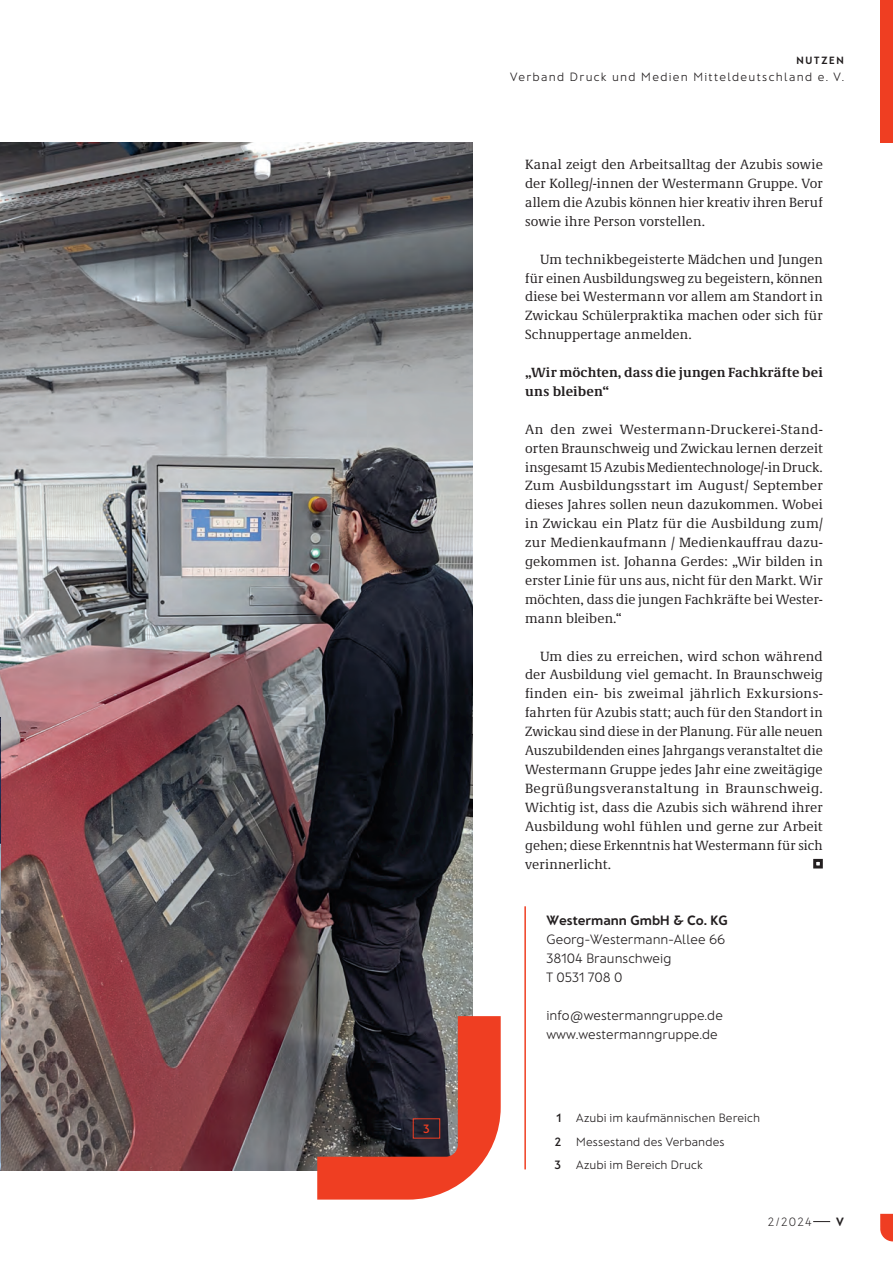
<style>
.page{position:relative;width:893px;height:1263px;background:#fff}
.page>*{position:absolute;margin:0;border:0;box-sizing:border-box;transform-origin:0 0}
.t1{font:13.8px/18.9px "Demos Next Pro";letter-spacing:.01em;color:#231f20;text-align:justify}
.t2{font:700 13.8px/18.9px "Demos Next Pro";letter-spacing:.005em;color:#231f20}
.t3{font:300 13.5px/18.9px "Franz Sans";color:#231f20}
.t4{font:700 13.5px "Franz Sans";color:#231f20}
.t5{font:300 12px/23.9px "Franz Sans";letter-spacing:.01em;color:#231f20}
.t6{font:300 12px "Franz Sans";letter-spacing:.105em;color:#231f20}
.t7{font:200 12px "Franz Sans";color:#231f20}
.t8{font:700 12px "Franz Sans";color:#231f20}
.t9{font:600 12px "Franz Sans";color:#ef3e22}
.t10{font:700 10.5px "Franz Sans";letter-spacing:.175em;color:#231f20}
.s1{font-weight:600}
</style>
<div class="page">
<svg style="left:813px;top:1221px;width:17px;height:1px"></svg>
<div style="left:880px;top:0;width:13px;height:142px;background:#ef3e22"></div>
<svg style="left:880px;top:1214px;width:13px;height:27px"></svg>
<div style="left:813px;top:859px;width:10px;height:9px;border:3px solid #231f20"></div>
<hr style="left:524px;top:906px;width:2px;height:263px;background:#ef3e22">
<img style="left:0;top:142px;width:472px;height:1029px">
<img style="left:0;top:717px;width:1px;height:454px">
<svg style="left:317px;top:1016px;width:184px;height:183px;background:#81423b"></svg>
<p class="t10" style="left:796px;top:55px;width:49px">NUTZEN</p>
<p class="t6" style="left:510px;top:70px;width:335px">Verband Druck und Medien Mitteldeutschland e. V.</p>
<p class="t1" style="left:525px;top:154px;width:299px">Kanal zeigt den Arbeitsalltag der Azubis sowie der Kolleg/-innen der Westermann Gruppe. Vor allem die Azubis können hier kreativ ihren Beruf sowie ihre Person vorstellen.</p>
<p class="t1" style="left:525px;top:249px;width:299px;text-indent:15px">Um technikbegeisterte Mädchen und Jungen für einen Ausbildungsweg zu begeistern, können diese bei Westermann vor allem am Standort in Zwickau Schülerpraktika machen oder sich für Schnuppertage anmelden.</p>
<p class="t2" style="left:525px;top:362px;width:299px">„Wir möchten, dass die jungen Fachkräfte bei uns bleiben“</p>
<p class="t1" style="left:525px;top:419px;width:299px">An den zwei Westermann-Druckerei-Stand&shy;orten Braunschweig und Zwickau lernen derzeit insgesamt 15 Azubis Medientechnologe/-in Druck.<br>Zum Ausbildungsstart im August/ September dieses Jahres sollen neun dazukommen. Wobei in Zwickau ein Platz für die Ausbildung zum/ zur Medienkaufmann / Medienkauffrau dazu&shy;gekommen ist. Johanna Gerdes: „Wir bilden in erster Linie für uns aus, nicht für den Markt. Wir möchten, dass die jungen Fachkräfte bei Wester&shy;mann bleiben.“</p>
<p class="t1" style="left:525px;top:646px;width:299px;text-indent:15px">Um dies zu erreichen, wird schon während der Ausbildung viel gemacht. In Braunschweig finden ein- bis zweimal jährlich Exkursions&shy;fahrten für Azubis statt; auch für den Standort in Zwickau sind diese in der Planung. Für alle neuen Auszubildenden eines Jahrgangs veranstaltet die Westermann Gruppe jedes Jahr eine zweitägige Begrüßungsveranstaltung in Braunschweig.<br>Wichtig ist, dass die Azubis sich während ihrer Ausbildung wohl fühlen und gerne zur Arbeit gehen; diese Erkenntnis hat Westermann für sich verinnerlicht.</p>
<p class="t4" style="left:546px;top:913px;width:183px">Westermann GmbH &amp; Co. KG</p>
<p class="t3" style="left:546px;top:930px;width:180px">Georg-Westermann-Allee 66<br>38104 Braunschweig<br>T 0531 708 0</p>
<p class="t3" style="left:546px;top:1005px;width:178px">info@westermanngruppe.de www.westermanngruppe.de</p>
<p class="t9" style="left:423px;top:1122px;width:8px">3</p>
<p class="t5" style="left:555px;top:1106px;width:207px"><span class="s1">1</span> Azubi im kaufmännischen Bereich<br><span class="s1">2</span> Messestand des Verbandes<br><span class="s1">3</span> Azubi im Bereich Druck</p>
<p class="t7" style="left:768px;top:1215px;width:45px">2/2024</p>
<p class="t8" style="left:836px;top:1215px;width:9px">V</p>
</div>
